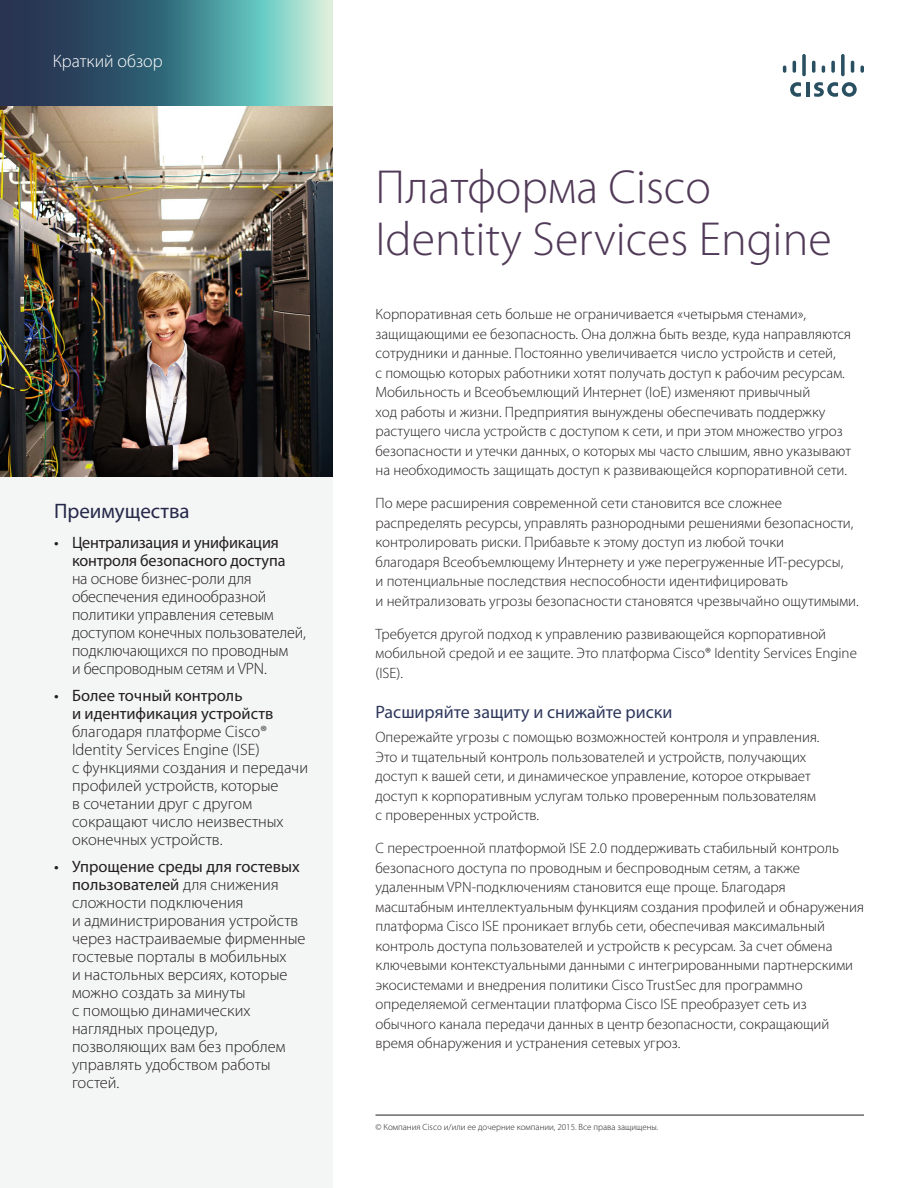
<style>
.page{position:relative;width:918px;height:1188px;background:#fff}
.page>*{position:absolute;margin:0;border:0;box-sizing:border-box;transform-origin:0 0}
.Head_4{font:300 48px/52.5px "Myriad Pro";color:#513a58}
.side_bar_head{font:21px "Myriad Pro";color:#26294a}
.Subhead_1{font:18px "Myriad Pro";color:#2e385c}
.Diagram_title{font:300 18px "Myriad Pro";color:#fff}
.t1{font:300 16.5px/18px "Myriad Pro";color:#231f20}
.Body_1{font:300 15px/19.5px "Myriad Pro";color:#231f20}
.t2{font:300 9px "Myriad Pro";color:#231f20}
.s1{font-weight:400}
</style>
<div class="page">
<div style="left:0;top:106px;width:333px;height:1082px;background:#f4f5f5"></div>
<svg style="left:0;top:0;width:333px;height:106px"></svg>
<hr style="left:806px;top:82px;width:3px;height:15px;background:#294f61">
<svg style="left:790px;top:82px;width:11px;height:15px"></svg>
<svg style="left:814px;top:82px;width:43px;height:15px"></svg>
<svg style="left:783px;top:66px;width:3px;height:7px"></svg>
<svg style="left:793px;top:61px;width:3px;height:12px"></svg>
<svg style="left:802px;top:54px;width:4px;height:22px"></svg>
<svg style="left:812px;top:61px;width:3px;height:12px"></svg>
<svg style="left:822px;top:66px;width:3px;height:7px"></svg>
<svg style="left:831px;top:61px;width:4px;height:12px"></svg>
<svg style="left:841px;top:54px;width:4px;height:22px"></svg>
<svg style="left:851px;top:61px;width:3px;height:12px"></svg>
<svg style="left:860px;top:66px;width:4px;height:7px"></svg>
<img style="left:0;top:106px;width:333px;height:371px">
<hr style="left:376px;top:1115px;width:488px;height:1px;background:#231f20">
<p class="Diagram_title" style="left:53px;top:51px;width:112px">Краткий обзор</p>
<p class="side_bar_head" style="left:54px;top:498px;width:137px">Преимущества</p>
<p class="t1" style="left:72px;top:534px;width:236px;text-indent:-18px"><span class="s1">• Централизация и унификация контроля безопасного доступа<br></span>на основе бизнес-роли для обеспечения единообразной политики управления сетевым доступом конечных пользователей, подключающихся по проводным<br>и беспроводным сетям и VPN.</p>
<p class="t1" style="left:72px;top:687px;width:238px;text-indent:-18px"><span class="s1">• Более точный контроль<br>и идентификация устройств </span>благодаря платформе Cisco®<br>Identity Services Engine (ISE)<br>с функциями создания и передачи профилей устройств, которые<br>в сочетании друг с другом сокращают число неизвестных оконечных устройств.</p>
<p class="t1" style="left:72px;top:858px;width:235px;text-indent:-18px"><span class="s1">• Упрощение среды для гостевых пользователей</span> для снижения сложности подключения<br>и администрирования устройств через настраиваемые фирменные гостевые порталы в мобильных<br>и настольных версиях, которые можно создать за минуты<br>с помощью динамических наглядных процедур, позволяющих вам без проблем управлять удобством работы гостей.</p>
<p class="Head_4" style="left:376px;top:161px;width:458px">Платформа Cisco<br>Identity Services Engine</p>
<p class="Body_1" style="left:376px;top:305px;width:477px">Корпоративная сеть больше не ограничивается «четырьмя стенами», защищающими ее безопасность. Она должна быть везде, куда направляются сотрудники и данные. Постоянно увеличивается число устройств и сетей,<br>с помощью которых работники хотят получать доступ к рабочим ресурсам.<br>Мобильность и Всеобъемлющий Интернет (IoE) изменяют привычный<br>ход работы и жизни. Предприятия вынуждены обеспечивать поддержку растущего числа устройств с доступом к сети, и при этом множество угроз безопасности и утечки данных, о которых мы часто слышим, явно указывают на необходимость защищать доступ к развивающейся корпоративной сети.</p>
<p class="Body_1" style="left:376px;top:494px;width:485px">По мере расширения современной сети становится все сложнее распределять ресурсы, управлять разнородными решениями безопасности, контролировать риски. Прибавьте к этому доступ из любой точки<br>благодаря Всеобъемлющему Интернету и уже перегруженные ИТ-ресурсы,<br>и потенциальные последствия неспособности идентифицировать<br>и нейтрализовать угрозы безопасности становятся чрезвычайно ощутимыми.</p>
<p class="Body_1" style="left:376px;top:624px;width:483px">Требуется другой подход к управлению развивающейся корпоративной мобильной средой и ее защите. Это платформа Cisco® Identity Services Engine (ISE).</p>
<p class="Subhead_1" style="left:376px;top:701px;width:299px">Расширяйте защиту и снижайте риски</p>
<p class="Body_1" style="left:376px;top:728px;width:446px">Опережайте угрозы с помощью возможностей контроля и управления.<br>Это и тщательный контроль пользователей и устройств, получающих доступ к вашей сети, и динамическое управление, которое открывает доступ к корпоративным услугам только проверенным пользователям с проверенных устройств.</p>
<p class="Body_1" style="left:376px;top:839px;width:490px">С перестроенной платформой ISE 2.0 поддерживать стабильный контроль безопасного доступа по проводным и беспроводным сетям, а также удаленным VPN-подключениям становится еще проще. Благодаря масштабным интеллектуальным функциям создания профилей и обнаружения платформа Cisco ISE проникает вглубь сети, обеспечивая максимальный контроль доступа пользователей и устройств к ресурсам. За счет обмена ключевыми контекстуальными данными с интегрированными партнерскими экосистемами и внедрения политики Cisco TrustSec для программно определяемой сегментации платформа Cisco ISE преобразует сеть из обычного канала передачи данных в центр безопасности, сокращающий время обнаружения и устранения сетевых угроз.</p>
<p class="t2" style="left:376px;top:1123px;width:284px">© Компания Cisco и/или ее дочерние компании, 2015. Все права защищены.</p>
</div>
